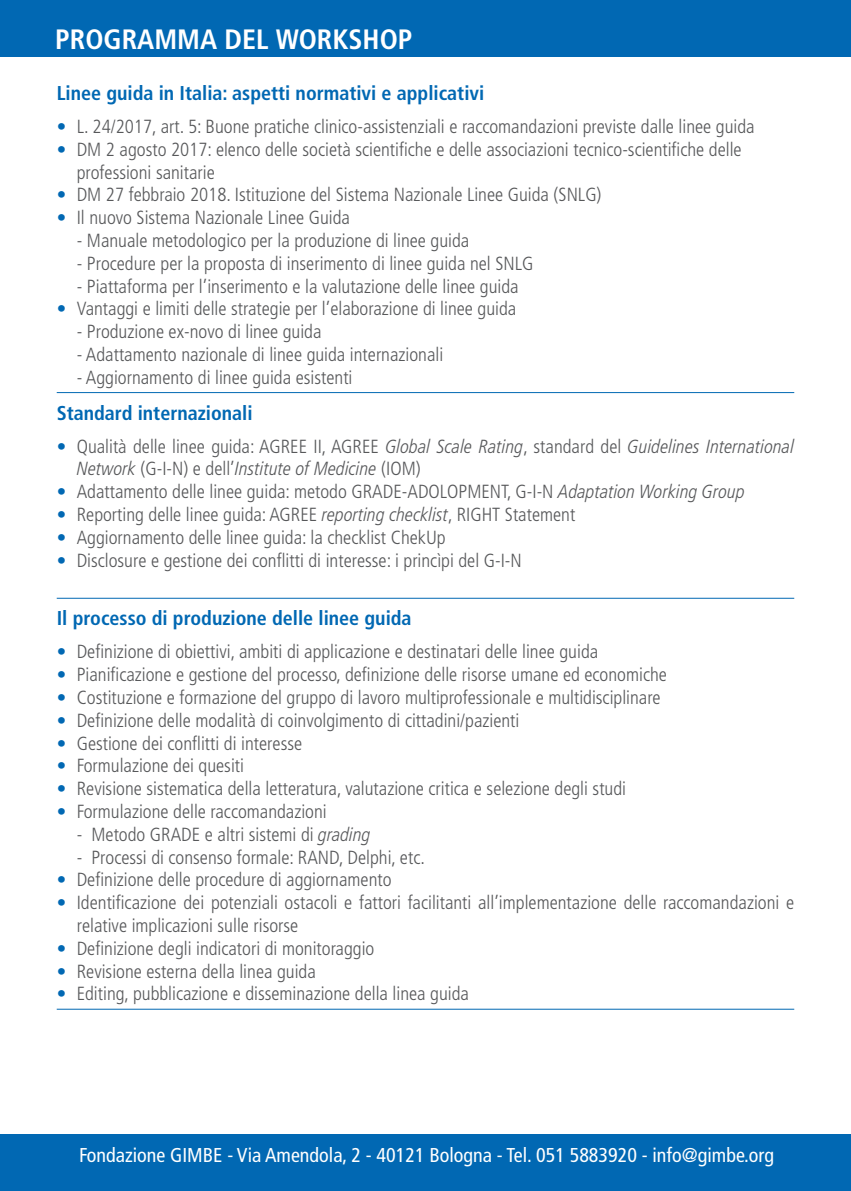
<style>
.page{position:relative;width:851px;height:1191px;background:#fff}
.page>*{position:absolute;margin:0;border:0;box-sizing:border-box;transform-origin:0 0}
.t1{font:700 condensed 28px "Frutiger LT Std";color:#fff}
.t2{font:700 condensed 20px "Frutiger LT Std";color:#0168b3}
.t3{font:condensed 20px "Frutiger LT Std";color:#fff}
.t4{font:300 condensed 19px/22.8px "Frutiger LT Std";color:#57585a}
.s1{color:#0168b3}
.s2{font-family:"Frutiger LT Pro";font-style:italic}
</style>
<div class="page">
<hr style="left:57px;top:392px;width:737px;height:1px;background:#0168b3">
<hr style="left:57px;top:598px;width:737px;height:1px;background:#0168b3">
<hr style="left:57px;top:1009px;width:737px;height:1px;background:#0168b3">
<div style="left:0;top:0;width:850px;height:57px;background:#0168b3"></div>
<div style="left:0;top:1134px;width:850px;height:57px;background:#0168b3"></div>
<p class="t1" style="left:55px;top:22px;width:358px">PROGRAMMA DEL WORKSHOP</p>
<p class="t2" style="left:57px;top:81px;width:429px">Linee guida in Italia: aspetti normativi e applicativi</p>
<p class="t4" style="left:57px;top:115px;width:699px"><span class="s1">•</span> L. 24/2017, art. 5: Buone pratiche clinico-assistenziali e raccomandazioni previste dalle linee guida</p>
<p class="t4" style="left:77px;top:138px;width:666px;text-indent:-20px"><span class="s1">•</span> DM 2 agosto 2017: elenco delle società scientifiche e delle associazioni tecnico-scientifiche delle professioni sanitarie</p>
<p class="t4" style="left:57px;top:184px;width:546px"><span class="s1">•</span> DM 27 febbraio 2018. Istituzione del Sistema Nazionale Linee Guida (SNLG)</p>
<p class="t4" style="left:57px;top:206px;width:295px"><span class="s1">•</span> Il nuovo Sistema Nazionale Linee Guida</p>
<p class="t4" style="left:77px;top:229px;width:394px">- Manuale metodologico per la produzione di linee guida</p>
<p class="t4" style="left:77px;top:252px;width:458px">- Procedure per la proposta di inserimento di linee guida nel SNLG</p>
<p class="t4" style="left:77px;top:275px;width:443px">- Piattaforma per l’inserimento e la valutazione delle linee guida</p>
<p class="t4" style="left:57px;top:298px;width:461px"><span class="s1">•</span> Vantaggi e limiti delle strategie per l’elaborazione di linee guida</p>
<p class="t4" style="left:77px;top:320px;width:246px">- Produzione ex-novo di linee guida</p>
<p class="t4" style="left:77px;top:343px;width:368px">- Adattamento nazionale di linee guida internazionali</p>
<p class="t4" style="left:77px;top:366px;width:277px">- Aggiornamento di linee guida esistenti</p>
<p class="t2" style="left:57px;top:401px;width:197px">Standard internazionali</p>
<p class="t4" style="left:77px;top:435px;width:719px;text-indent:-20px"><span class="s1">•</span> Qualità delle linee guida: AGREE II, AGREE <span class="s2">Global Scale Rating</span>, standard del <span class="s2">Guidelines International<br>Network</span> (G-I-N) e dell’<span class="s2">Institute of Medicine</span> (IOM)</p>
<p class="t4" style="left:57px;top:480px;width:689px"><span class="s1">•</span> Adattamento delle linee guida: metodo GRADE-ADOLOPMENT, G-I-N <span class="s2">Adaptation Working Group</span></p>
<p class="t4" style="left:57px;top:503px;width:520px"><span class="s1">•</span> Reporting delle linee guida: AGREE <span class="s2">reporting checklist</span>, RIGHT Statement</p>
<p class="t4" style="left:57px;top:526px;width:390px"><span class="s1">•</span> Aggiornamento delle linee guida: la checklist ChekUp</p>
<p class="t4" style="left:57px;top:549px;width:466px"><span class="s1">•</span> Disclosure e gestione dei conflitti di interesse: i princìpi del G-I-N</p>
<p class="t2" style="left:57px;top:606px;width:356px">Il processo di produzione delle linee guida</p>
<p class="t4" style="left:57px;top:640px;width:543px"><span class="s1">•</span> Definizione di obiettivi, ambiti di applicazione e destinatari delle linee guida</p>
<p class="t4" style="left:57px;top:663px;width:611px"><span class="s1">•</span> Pianificazione e gestione del processo, definizione delle risorse umane ed economiche</p>
<p class="t4" style="left:57px;top:686px;width:605px"><span class="s1">•</span> Costituzione e formazione del gruppo di lavoro multiprofessionale e multidisciplinare</p>
<p class="t4" style="left:57px;top:709px;width:464px"><span class="s1">•</span> Definizione delle modalità di coinvolgimento di cittadini/pazienti</p>
<p class="t4" style="left:57px;top:732px;width:247px"><span class="s1">•</span> Gestione dei conflitti di interesse</p>
<p class="t4" style="left:57px;top:754px;width:189px"><span class="s1">•</span> Formulazione dei quesiti</p>
<p class="t4" style="left:57px;top:777px;width:570px"><span class="s1">•</span> Revisione sistematica della letteratura, valutazione critica e selezione degli studi</p>
<p class="t4" style="left:57px;top:800px;width:271px"><span class="s1">•</span> Formulazione delle raccomandazioni</p>
<p class="t4" style="left:77px;top:823px;width:295px">- Metodo GRADE e altri sistemi di <span class="s2">grading</span></p>
<p class="t4" style="left:77px;top:846px;width:349px">- Processi di consenso formale: RAND, Delphi, etc.</p>
<p class="t4" style="left:57px;top:868px;width:336px"><span class="s1">•</span> Definizione delle procedure di aggiornamento</p>
<p class="t4" style="left:77px;top:891px;width:719px;text-indent:-20px"><span class="s1">•</span> Identificazione dei potenziali ostacoli e fattori facilitanti all’implementazione delle raccomandazioni e relative implicazioni sulle risorse</p>
<p class="t4" style="left:57px;top:937px;width:319px"><span class="s1">•</span> Definizione degli indicatori di monitoraggio</p>
<p class="t4" style="left:57px;top:960px;width:260px"><span class="s1">•</span> Revisione esterna della linea guida</p>
<p class="t4" style="left:57px;top:982px;width:413px"><span class="s1">•</span> Editing, pubblicazione e disseminazione della linea guida</p>
<p class="t3" style="left:79px;top:1143px;width:696px">Fondazione GIMBE - Via Amendola, 2 - 40121 Bologna - Tel. 051 5883920 - info@gimbe.org</p>
</div>
